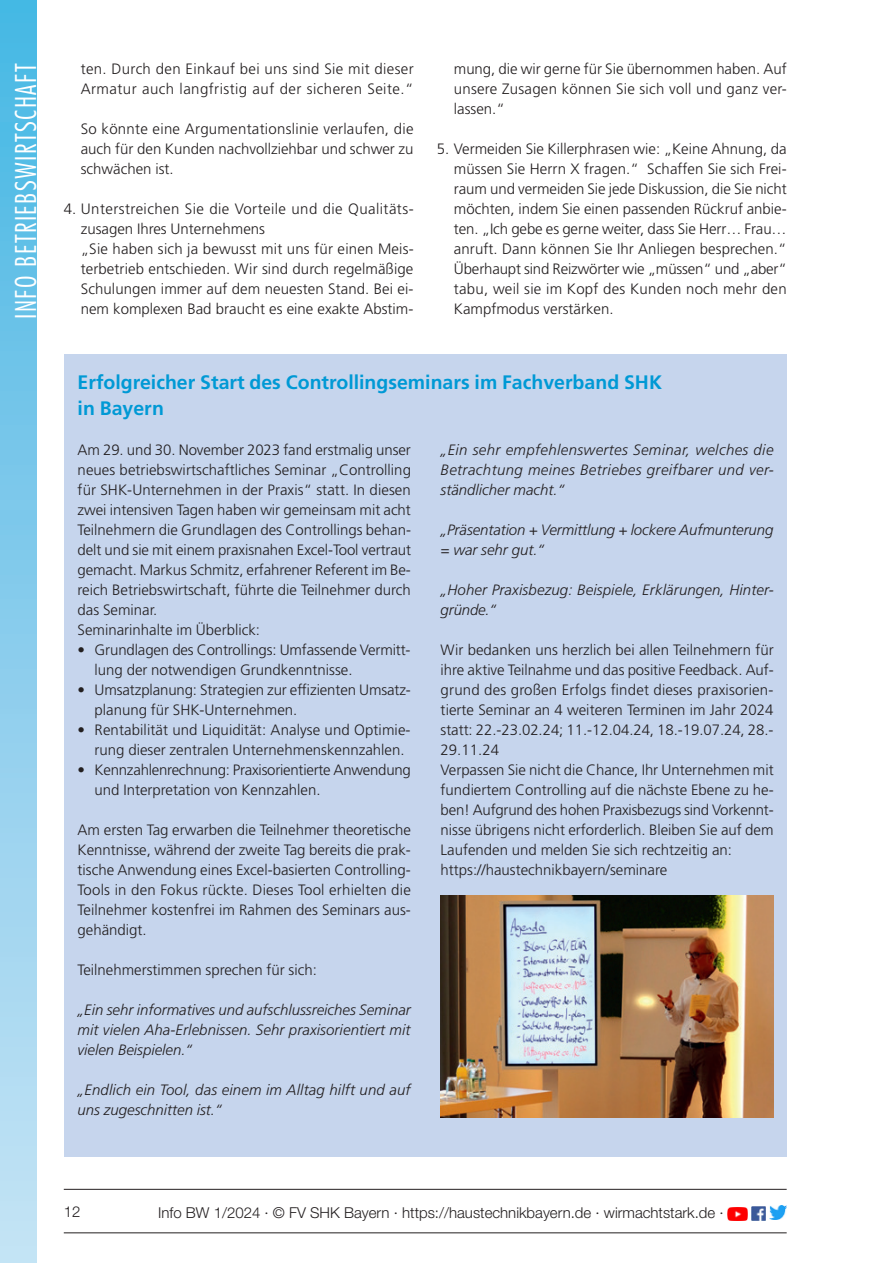
<style>
.page{position:relative;width:893px;height:1263px;background:#fff}
.page>*{position:absolute;margin:0;border:0;box-sizing:border-box;transform-origin:0 0}
.t1{font:300 condensed 27.9px "Futura Std";letter-spacing:.05em;color:#fff}
.t2{font:700 19.5px/25.5px "Frutiger LT Std";color:#0099d5}
.t3{font:300 15px/20px "Frutiger LT Std";color:#231f20}
.t4{font:italic 300 15px/20px "Frutiger LT Std";letter-spacing:.005em;color:#231f20}
.t5{font:300 15px/20px "Frutiger LT Std";letter-spacing:.03em;color:#231f20}
.t6{font:300 15px "Helvetica Neue LT Std";color:#231f20}
</style>
<div class="page">
<div style="left:0;top:0;width:36px;height:1263px;background:linear-gradient(to bottom,#47b7e4,#c7e3f5)"></div>
<img style="left:728px;top:1207px;width:19px;height:14px">
<img style="left:752px;top:1207px;width:14px;height:14px">
<img style="left:770px;top:1206px;width:17px;height:13px">
<hr style="left:64px;top:1189px;width:723px;height:1px;background:#231f20">
<hr style="left:64px;top:1232px;width:723px;height:1px;background:#231f20">
<div style="left:64px;top:354px;width:723px;height:803px;background:#c6d5ed"></div>
<img style="left:441px;top:895px;width:333px;height:223px">
<h1 class="t1" style="left:9px;top:319px;width:257px;rotate:-90deg">INFO BETRIEBSWIRTSCHAFT</h1>
<p class="t5" style="left:81px;top:59px;width:334px">ten. Durch den Einkauf bei uns sind Sie mit dieser<br>Armatur auch langfristig auf der sicheren Seite.“</p>
<p class="t3" style="left:81px;top:119px;width:334px;text-align:justify">So könnte eine Argumentationslinie verlaufen, die auch für den Kunden nachvollziehbar und schwer zu schwächen ist.</p>
<p class="t3" style="left:81px;top:199px;width:334px;text-indent:-17px">4. Unterstreichen Sie die Vorteile und die Qualitäts&shy;zusagen Ihres Unternehmens<br>„Sie haben sich ja bewusst mit uns für einen Meis&shy;terbetrieb entschieden. Wir sind durch regelmäßige Schulungen immer auf dem neuesten Stand. Bei ei&shy;nem komplexen Bad braucht es eine exakte Abstim-</p>
<p class="t3" style="left:454px;top:59px;width:334px;text-align:justify">mung, die wir gerne für Sie übernommen haben. Auf unsere Zusagen können Sie sich voll und ganz ver&shy;lassen.“</p>
<p class="t3" style="left:454px;top:139px;width:334px;text-align:justify;text-indent:-17px">5. Vermeiden Sie Killerphrasen wie: „Keine Ahnung, da müssen Sie Herrn X fragen.“ Schaffen Sie sich Frei&shy;raum und vermeiden Sie jede Diskussion, die Sie nicht möchten, indem Sie einen passenden Rückruf anbie&shy;ten. „Ich gebe es gerne weiter, dass Sie Herr… Frau… anruft. Dann können Sie Ihr Anliegen besprechen.“ Überhaupt sind Reizwörter wie „müssen“ und „aber“ tabu, weil sie im Kopf des Kunden noch mehr den Kampfmodus verstärken.</p>
<h2 class="t2" style="left:78px;top:370px;width:586px">Erfolgreicher Start des Controllingseminars im Fachverband SHK in Bayern</h2>
<p class="t3" style="left:78px;top:440px;width:335px">Am 29. und 30. November 2023 fand erstmalig unser neues betriebswirtschaftliches Seminar „Controlling für SHK-Unternehmen in der Praxis“ statt. In diesen zwei intensiven Tagen haben wir gemeinsam mit acht Teilnehmern die Grundlagen des Controllings behan&shy;delt und sie mit einem praxisnahen Excel-Tool vertraut gemacht. Markus Schmitz, erfahrener Referent im Be&shy;reich Betriebswirtschaft, führte die Teilnehmer durch das Seminar.<br>Seminarinhalte im Überblick:</p>
<p class="t3" style="left:95px;top:640px;width:317px;text-indent:-17px">• Grundlagen des Controllings: Umfassende Vermitt&shy;lung der notwendigen Grundkenntnisse.</p>
<p class="t3" style="left:95px;top:680px;width:318px;text-indent:-17px">• Umsatzplanung: Strategien zur effizienten Umsatz&shy;planung für SHK-Unternehmen.</p>
<p class="t3" style="left:95px;top:720px;width:318px;text-indent:-17px">• Rentabilität und Liquidität: Analyse und Optimie&shy;rung dieser zentralen Unternehmenskennzahlen.</p>
<p class="t3" style="left:95px;top:760px;width:318px;text-indent:-17px">• Kennzahlenrechnung: Praxisorientierte Anwendung und Interpretation von Kennzahlen.</p>
<p class="t3" style="left:78px;top:820px;width:335px;text-align:justify">Am ersten Tag erwarben die Teilnehmer theoretische Kenntnisse, während der zweite Tag bereits die prak&shy;tische Anwendung eines Excel-basierten Controlling-Tools in den Fokus rückte. Dieses Tool erhielten die Teilnehmer kostenfrei im Rahmen des Seminars aus&shy;gehändigt.</p>
<p class="t3" style="left:78px;top:960px;width:241px">Teilnehmerstimmen sprechen für sich:</p>
<p class="t4" style="left:78px;top:1000px;width:335px;text-align:justify">„Ein sehr informatives und aufschlussreiches Seminar mit vielen Aha-Erlebnissen. Sehr praxisorientiert mit vielen Beispielen.“</p>
<p class="t4" style="left:78px;top:1080px;width:334px">„Endlich ein Tool, das einem im Alltag hilft und auf uns zugeschnitten ist.“</p>
<p class="t4" style="left:441px;top:440px;width:334px;text-align:justify">„Ein sehr empfehlenswertes Seminar, welches die Betrachtung meines Betriebes greifbarer und ver&shy;ständlicher macht.“</p>
<p class="t4" style="left:441px;top:520px;width:334px">„Präsentation + Vermittlung + lockere Aufmunterung = war sehr gut.“</p>
<p class="t4" style="left:441px;top:580px;width:334px">„Hoher Praxisbezug: Beispiele, Erklärungen, Hinter&shy;gründe.“</p>
<p class="t3" style="left:441px;top:640px;width:335px">Wir bedanken uns herzlich bei allen Teilnehmern für ihre aktive Teilnahme und das positive Feedback. Auf&shy;grund des großen Erfolgs findet dieses praxisorien&shy;tierte Seminar an 4 weiteren Terminen im Jahr 2024 statt: 22.-23.02.24; 11.-12.04.24, 18.-19.07.24, 28.- 29.11.24<br>Verpassen Sie nicht die Chance, Ihr Unternehmen mit fundiertem Controlling auf die nächste Ebene zu he&shy;ben! Aufgrund des hohen Praxisbezugs sind Vorkennt&shy;nisse übrigens nicht erforderlich. Bleiben Sie auf dem Laufenden und melden Sie sich rechtzeitig an: https://haustechnikbayern/seminare</p>
<p class="t6" style="left:64px;top:1202px;width:18px">12</p>
<p class="t6" style="left:158px;top:1203px;width:567px">Info BW 1/2024 · © FV SHK Bayern · https://haustechnikbayern.de · wirmachtstark.de ·</p>
</div>
